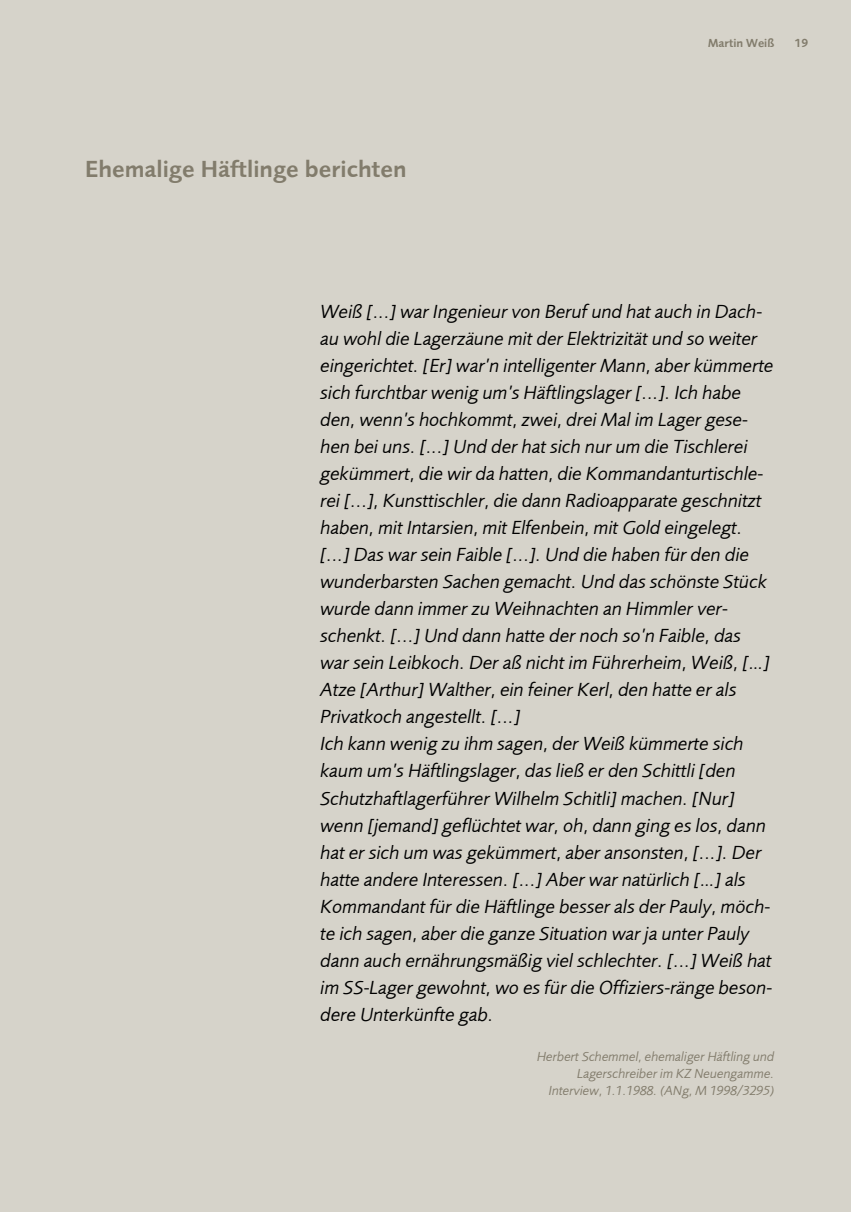
<style>
.page{position:relative;width:851px;height:1212px;background:#fff}
.page>*{position:absolute;margin:0;border:0;box-sizing:border-box;transform-origin:0 0}
.t1{font:24px "Foundry Sans Demi";color:#827c6c}
.t2{font:italic 19.5px/27px "Foundry Sans";color:#000}
.t3{font:italic 13.5px/16.8px "Foundry Sans";color:#827c6c;text-align:right}
.t4{font:12px "Foundry Sans Demi";color:#827c6c}
</style>
<div class="page">
<div style="left:0;top:0;width:850px;height:1212px;background:#d6d3ca"></div>
<p class="t1" style="left:85px;top:155px;width:323px">Ehemalige Häftlinge berichten</p>
<p class="t4" style="left:708px;top:36px;width:68px">Martin Weiß</p>
<p class="t4" style="left:794px;top:36px;width:15px">19</p>
<p class="t2" style="left:320px;top:298px;width:454px">Weiß [...] war Ingenieur von Beruf und hat auch in Dach&shy;au wohl die Lagerzäune mit der Elektrizität und so weiter eingerichtet. [Er] war’n intelligenter Mann, aber kümmerte sich furchtbar wenig um’s Häftlingslager [...]. Ich habe den, wenn’s hochkommt, zwei, drei Mal im Lager gese&shy;hen bei uns. [...] Und der hat sich nur um die Tischlerei gekümmert, die wir da hatten, die Kommandanturtischle&shy;rei [...], Kunsttischler, die dann Radioapparate geschnitzt haben, mit Intarsien, mit Elfenbein, mit Gold eingelegt. [...] Das war sein Faible [...]. Und die haben für den die wunderbarsten Sachen gemacht. Und das schönste Stück wurde dann immer zu Weihnachten an Himmler ver&shy;schenkt. [...] Und dann hatte der noch so’n Faible, das war sein Leibkoch. Der aß nicht im Führerheim, Weiß, […] Atze [Arthur] Walther, ein feiner Kerl, den hatte er als Privatkoch angestellt. [...]<br>Ich kann wenig zu ihm sagen, der Weiß kümmerte sich kaum um’s Häftlingslager, das ließ er den Schittli [den Schutzhaftlagerführer Wilhelm Schitli] machen. [Nur] wenn [jemand] geflüchtet war, oh, dann ging es los, dann hat er sich um was gekümmert, aber ansonsten, [...]. Der hatte andere Interessen. [...] Aber war natürlich […] als Kommandant für die Häftlinge besser als der Pauly, möch&shy;te ich sagen, aber die ganze Situation war ja unter Pauly dann auch ernährungsmäßig viel schlechter. [...] Weiß hat im SS-Lager gewohnt, wo es für die Offiziers-ränge beson&shy;dere Unterkünfte gab.</p>
<p class="t3" style="left:537px;top:1048px;width:239px">Herbert Schemmel, ehemaliger Häftling und<br>Lagerschreiber im KZ Neuengamme.<br>Interview, 1.1.1988. (ANg, M 1998/3295)</p>
</div>
